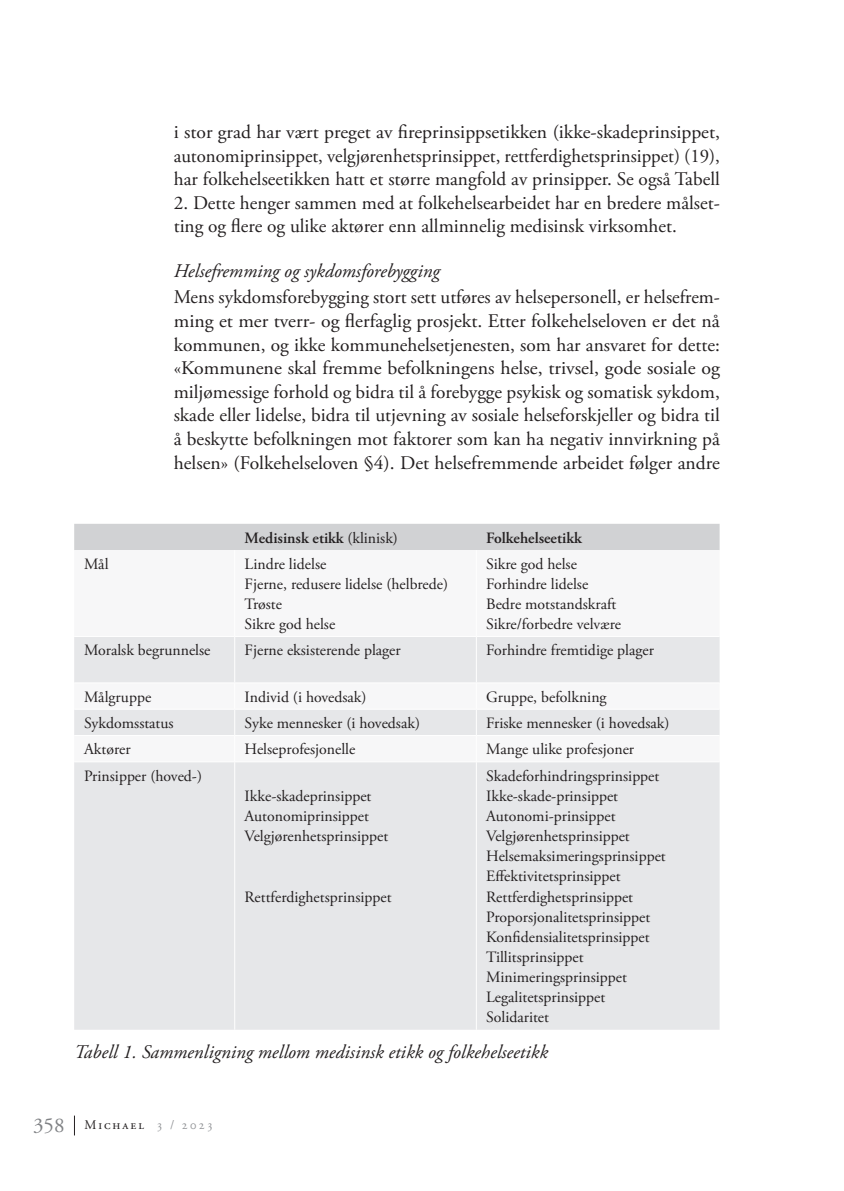
<style>
.page{position:relative;width:844px;height:1191px;background:#fff}
.page>*{position:absolute;margin:0;border:0;box-sizing:border-box;transform-origin:0 0}
.t1{font:19.25px/23.6px "Adobe Garamond Pro";color:#231f20;text-align:justify}
.t2{font:italic 19.25px "Adobe Garamond Pro";color:#231f20}
.t3{font:15.75px/20.1px "Adobe Garamond Pro";color:#231f20}
.t4{font:600 15.75px "Adobe Garamond Pro";color:#231f20}
.t5{font:13.12px "Adobe Garamond Pro";letter-spacing:.15em;color:#231f20}
.s1{font-weight:400}
.s2{font-size:21px;color:#808285}
.s3{color:#939598}
</style>
<div class="page">
<svg style="left:74px;top:1115px;width:1px;height:20px"></svg>
<div style="left:74px;top:524px;width:645px;height:26px;background:#d1d2d4"></div>
<svg style="left:74px;top:637px;width:645px;height:392px;background:#e8e9eb"></svg>
<hr style="left:234px;top:637px;width:1px;height:45px;background:#fff">
<hr style="left:476px;top:637px;width:1px;height:45px;background:#fff">
<hr style="left:74px;top:682px;width:161px;height:1px;background:#fff">
<hr style="left:235px;top:682px;width:241px;height:1px;background:#fff">
<hr style="left:476px;top:682px;width:243px;height:1px;background:#fff">
<hr style="left:74px;top:709px;width:161px;height:1px;background:#fff">
<hr style="left:235px;top:709px;width:241px;height:1px;background:#fff">
<hr style="left:476px;top:709px;width:243px;height:1px;background:#fff">
<hr style="left:74px;top:735px;width:161px;height:1px;background:#fff">
<hr style="left:235px;top:735px;width:241px;height:1px;background:#fff">
<svg style="left:234px;top:683px;width:1px;height:78px"></svg>
<hr style="left:476px;top:735px;width:243px;height:1px;background:#fff">
<svg style="left:476px;top:683px;width:1px;height:78px"></svg>
<hr style="left:74px;top:761px;width:161px;height:1px;background:#fff">
<hr style="left:235px;top:761px;width:241px;height:1px;background:#fff">
<hr style="left:234px;top:762px;width:1px;height:267px;background:#fff">
<hr style="left:476px;top:761px;width:243px;height:1px;background:#fff">
<hr style="left:476px;top:762px;width:1px;height:267px;background:#fff">
<p class="t1" style="left:174px;top:121px;width:547px">i stor grad har vært preget av fireprinsippsetikken (ikke-skadeprinsippet, autonomiprinsippet, velgjørenhetsprinsippet, rettferdighetsprinsippet) (19), har folkehelseetikken hatt et større mangfold av prinsipper. Se også Tabell</p>
<p class="t1" style="left:174px;top:191px;width:547px">2. Dette henger sammen med at folkehelsearbeidet har en bredere målset&shy;ting og flere og ulike aktører enn allminnelig medisinsk virksomhet.</p>
<p class="t2" style="left:174px;top:259px;width:267px">Helsefremming og sykdomsforebygging</p>
<p class="t1" style="left:174px;top:286px;width:547px">Mens sykdomsforebygging stort sett utføres av helsepersonell, er helsefrem&shy;ming et mer tverr- og flerfaglig prosjekt. Etter folkehelseloven er det nå kommunen, og ikke kommunehelsetjenesten, som har ansvaret for dette: «Kommunene skal fremme befolkningens helse, trivsel, gode sosiale og miljømessige forhold og bidra til å forebygge psykisk og somatisk sykdom, skade eller lidelse, bidra til utjevning av sosiale helseforskjeller og bidra til å beskytte befolkningen mot faktorer som kan ha negativ innvirkning på helsen» (Folkehelseloven §4). Det helsefremmende arbeidet følger andre</p>
<p class="t4" style="left:244px;top:528px;width:155px">Medisinsk etikk <span class="s1">(klinisk)</span></p>
<p class="t4" style="left:486px;top:528px;width:97px">Folkehelseetikk</p>
<p class="t3" style="left:84px;top:554px;width:26px">Mål</p>
<p class="t3" style="left:244px;top:554px;width:205px">Lindre lidelse<br>Fjerne, redusere lidelse (helbrede)<br>Trøste<br>Sikre god helse</p>
<p class="t3" style="left:486px;top:554px;width:136px">Sikre god helse<br>Forhindre lidelse<br>Bedre motstandskraft<br>Sikre/forbedre velvære</p>
<p class="t3" style="left:84px;top:641px;width:128px">Moralsk begrunnelse</p>
<p class="t3" style="left:244px;top:641px;width:157px">Fjerne eksisterende plager</p>
<p class="t3" style="left:486px;top:641px;width:169px">Forhindre fremtidige plager</p>
<p class="t3" style="left:84px;top:687px;width:69px">Målgruppe</p>
<p class="t3" style="left:244px;top:687px;width:123px">Individ (i hovedsak)</p>
<p class="t3" style="left:486px;top:687px;width:122px">Gruppe, befolkning</p>
<p class="t3" style="left:84px;top:713px;width:91px">Sykdomsstatus</p>
<p class="t3" style="left:244px;top:713px;width:177px">Syke mennesker (i hovedsak)</p>
<p class="t3" style="left:486px;top:713px;width:185px">Friske mennesker (i hovedsak)</p>
<p class="t3" style="left:84px;top:740px;width:48px">Aktører</p>
<p class="t3" style="left:244px;top:740px;width:112px">Helseprofesjonelle</p>
<p class="t3" style="left:486px;top:740px;width:149px">Mange ulike profesjoner</p>
<p class="t3" style="left:84px;top:766px;width:119px">Prinsipper (hoved-)</p>
<p class="t3" style="left:244px;top:786px;width:145px">Ikke-skadeprinsippet<br>Autonomiprinsippet<br>Velgjørenhetsprinsippet</p>
<p class="t3" style="left:486px;top:766px;width:181px">Skadeforhindringsprinsippet<br>Ikke-skade-prinsippet<br>Autonomi-prinsippet<br>Velgjørenhetsprinsippet<br>Helsemaksimeringsprinsippet<br>Effektivitetsprinsippet<br>Rettferdighetsprinsippet<br>Proporsjonalitetsprinsippet<br>Konfidensialitetsprinsippet<br>Tillitsprinsippet<br>Minimeringsprinsippet<br>Legalitetsprinsippet<br>Solidaritet</p>
<p class="t2" style="left:74px;top:1040px;width:475px">Tabell 1. Sammenligning mellom medisinsk etikk og folkehelseetikk</p>
<p class="t3" style="left:244px;top:887px;width:148px">Rettferdighetsprinsippet</p>
<p class="t5" style="left:33px;top:1117px;width:182px"><span class="s2">358</span> Michael <span class="s3">3 / 2023</span></p>
</div>
